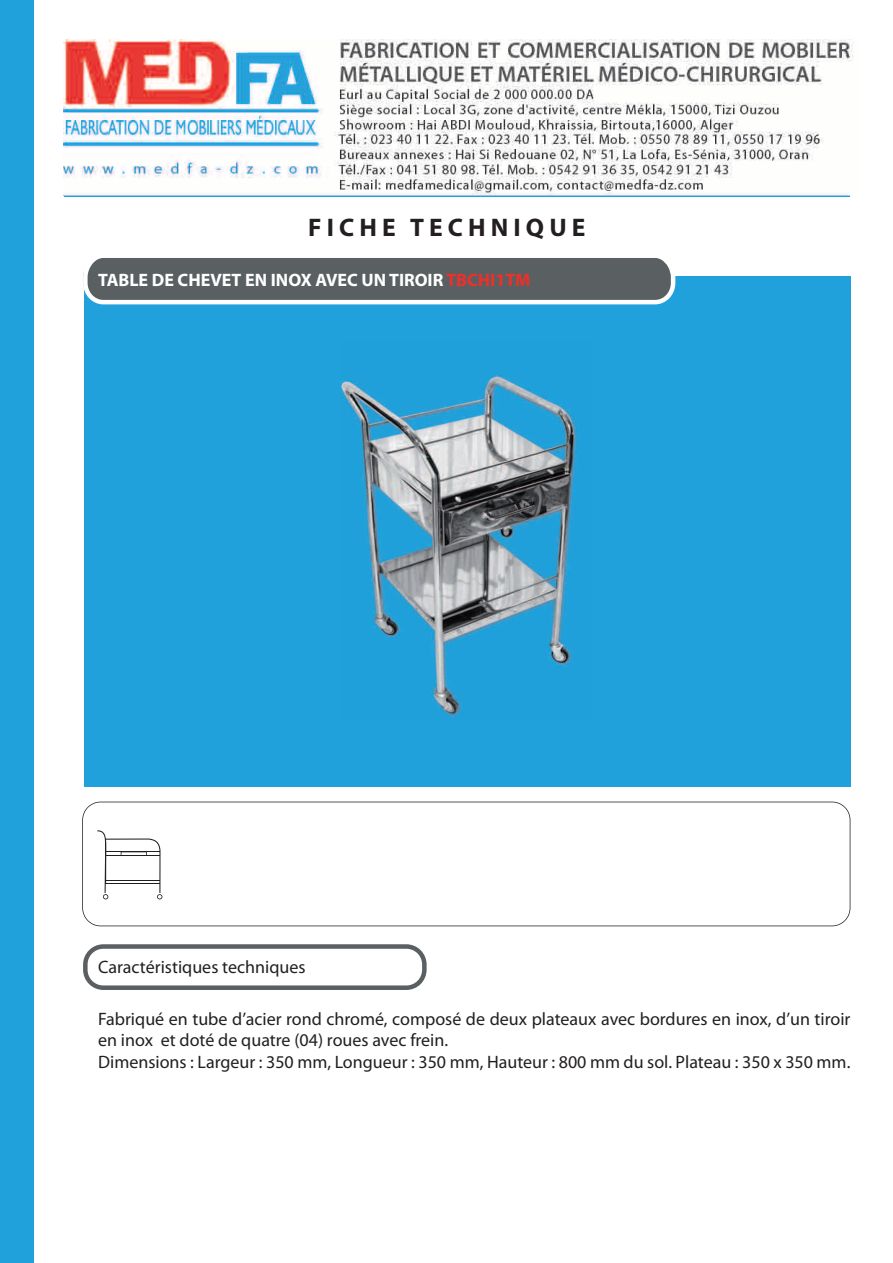
<style>
.page{position:relative;width:893px;height:1263px;background:#fff}
.page>*{position:absolute;margin:0;border:0;box-sizing:border-box;transform-origin:0 0}
.t1{font:700 25.5px "Myriad Pro";letter-spacing:.2em;color:#231f20}
.t2{font:18px/21.6px "Myriad Pro";color:#231f20}
.t3{font:700 18px "Myriad Pro";color:#fff}
.s1{color:#ee2f2a}
</style>
<div class="page">
<div style="left:0;top:0;width:33px;height:1263px;background:#20a1db"></div>
<hr style="left:64px;top:196px;width:786px;height:1px;background:#20a1db">
<div style="left:84px;top:276px;width:766px;height:511px;background:#20a1db"></div>
<svg style="left:83px;top:258px;width:592px;height:46px;background:#6b7173"></svg>
<svg style="left:83px;top:944px;width:344px;height:46px"></svg>
<svg style="left:82px;top:802px;width:768px;height:124px"></svg>
<img style="left:64px;top:39px;width:789px;height:157px">
<img style="left:341px;top:373px;width:236px;height:344px">
<svg style="left:97px;top:830px;width:65px;height:69px"></svg>
<h1 class="t1" style="left:308px;top:210px;width:279px">FICHE TECHNIQUE</h1>
<p class="t3" style="left:98px;top:268px;width:434px">TABLE DE CHEVET EN INOX AVEC UN TIROIR <span class="s1">TBCHI1TM</span></p>
<p class="t2" style="left:98px;top:956px;width:209px">Caractéristiques techniques</p>
<p class="t2" style="left:98px;top:1007px;width:754px">Fabriqué en tube d’acier rond chromé, composé de deux plateaux avec bordures en inox, d’un tiroir en inox et doté de quatre (04) roues avec frein.<br>Dimensions : Largeur : 350 mm, Longueur : 350 mm, Hauteur : 800 mm du sol. Plateau : 350 x 350 mm.</p>
</div>
